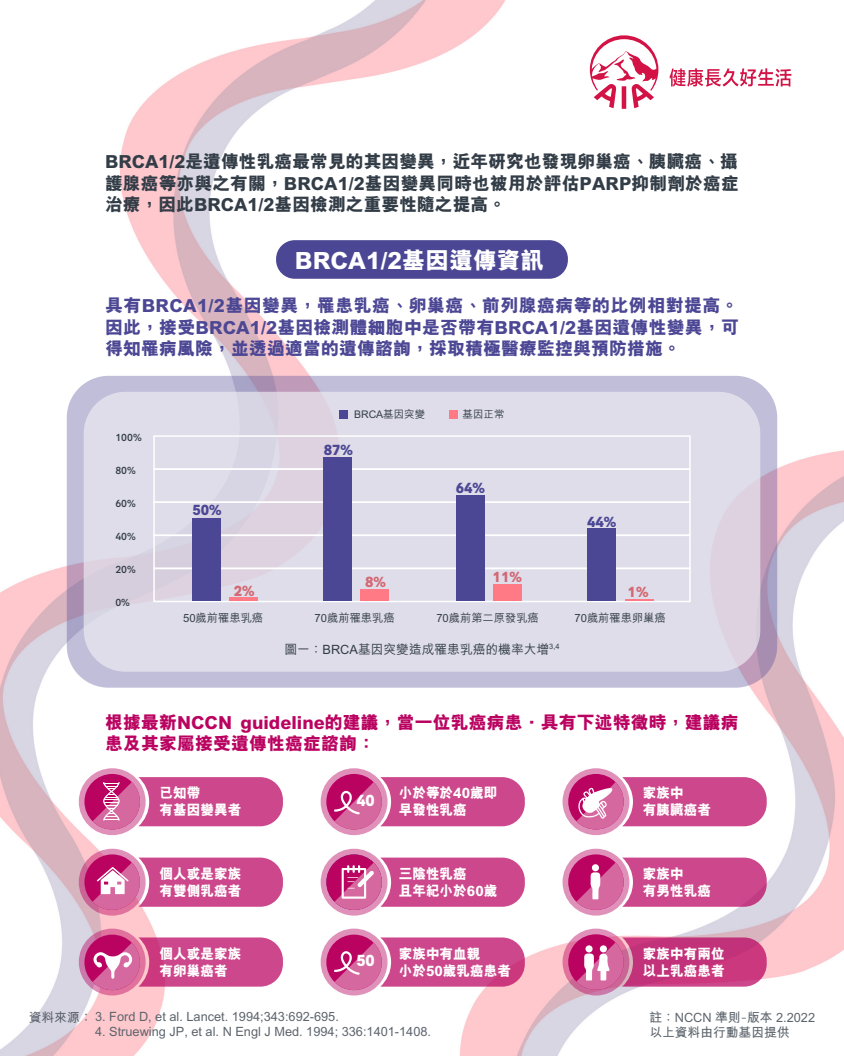
<style>
.page{position:relative;width:844px;height:1056px;background:#fff}
.page>*{position:absolute;margin:0;border:0;box-sizing:border-box;transform-origin:0 0}
.t1{font:800 23.7px "M Hei HK";color:#fff}
.t2{font:800 18px/21.6px "M Hei HK";color:#4c4794;text-align:justify}
.t3{font:800 18px/21.6px "M Hei HK";letter-spacing:.005em;color:#333d47;text-align:justify}
.t4{font:800 18px/21.6px "M Hei HK";color:#ba0361}
.t5{font:800 16.42px "AIA Everest";color:#fff}
.t6{font:800 15px "AIA Everest";color:#4c4794}
.t7{font:800 15px "AIA Everest";color:#d26974}
.t8{font:800 14.25px/17.1px "M Hei HK";color:#fff;scale:.96 1}
.t9{font:700 12.75px/15.3px "M Hei HK";color:#5c646c}
.t10{font:500 12.75px "M Hei HK";color:#333d47}
.t11{font:500 11.25px "M Hei HK";color:#333d47}
.t12{font:500 10.5px "AIA Everest";color:#333d47}
.t13{font:500 10.5px "M Hei HK";color:#333d47}
</style>
<div class="page">
<img style="left:0;top:0;width:844px;height:1055px">
<svg style="left:67px;top:376px;width:710px;height:311px;background:#beb7d3"></svg>
<div style="left:84px;top:392px;width:676px;height:279px;background:#dedde9;border-radius:42px"></div>
<div style="left:339px;top:409px;width:9px;height:9px;background:#4c4794"></div>
<div style="left:449px;top:409px;width:9px;height:9px;background:#ff7a85"></div>
<div style="left:153px;top:567px;width:537px;height:35px;border:2px solid #fff"></div>
<div style="left:153px;top:534px;width:537px;height:35px;border:2px solid #fff"></div>
<div style="left:153px;top:501px;width:537px;height:35px;border:2px solid #fff"></div>
<div style="left:153px;top:468px;width:537px;height:35px;border:2px solid #fff"></div>
<div style="left:153px;top:435px;width:537px;height:35px;border:2px solid #fff"></div>
<div style="left:192px;top:518px;width:28px;height:82px;background:#4c4794"></div>
<hr style="left:229px;top:597px;width:29px;height:3px;background:#ff7a85">
<div style="left:323px;top:457px;width:29px;height:143px;background:#4c4794"></div>
<div style="left:361px;top:589px;width:28px;height:11px;background:#ff7a85"></div>
<div style="left:456px;top:495px;width:28px;height:105px;background:#4c4794"></div>
<div style="left:493px;top:584px;width:29px;height:16px;background:#ff7a85"></div>
<div style="left:587px;top:528px;width:29px;height:72px;background:#4c4794"></div>
<hr style="left:625px;top:598px;width:28px;height:2px;background:#ff7a85">
<svg style="left:590px;top:35px;width:201px;height:74px"></svg>
<div style="left:276px;top:240px;width:292px;height:39px;background:#4c4794;border-radius:19px"></div>
<svg style="left:321px;top:768px;width:66px;height:67px"></svg>
<svg style="left:326px;top:773px;width:56px;height:56px"></svg>
<svg style="left:334px;top:777px;width:191px;height:55px;background:#d3619c"></svg>
<svg style="left:321px;top:928px;width:66px;height:67px"></svg>
<div style="left:326px;top:934px;width:56px;height:55px;background:#ba0361;border-radius:50%"></div>
<svg style="left:334px;top:937px;width:191px;height:55px"></svg>
<svg style="left:79px;top:928px;width:67px;height:67px"></svg>
<div style="left:84px;top:934px;width:56px;height:55px;background:#ba0361;border-radius:50%"></div>
<svg style="left:93px;top:937px;width:190px;height:55px;background:#d4609a"></svg>
<svg style="left:562px;top:848px;width:67px;height:67px"></svg>
<div style="left:568px;top:854px;width:56px;height:55px;background:#ba0361;border-radius:50%"></div>
<svg style="left:576px;top:857px;width:190px;height:55px"></svg>
<div style="left:592px;top:864px;width:7px;height:7px;background:#fff;border-radius:50%"></div>
<svg style="left:562px;top:928px;width:67px;height:67px"></svg>
<div style="left:568px;top:934px;width:56px;height:55px;background:#ba0361;border-radius:50%"></div>
<svg style="left:576px;top:937px;width:190px;height:55px;background:#ce5691"></svg>
<div style="left:585px;top:945px;width:8px;height:7px;background:#fff;border-radius:50%"></div>
<svg style="left:562px;top:768px;width:67px;height:67px"></svg>
<svg style="left:568px;top:773px;width:56px;height:56px"></svg>
<svg style="left:576px;top:777px;width:190px;height:55px;background:#d5679f"></svg>
<svg style="left:79px;top:768px;width:67px;height:67px"></svg>
<svg style="left:84px;top:773px;width:56px;height:56px"></svg>
<svg style="left:93px;top:777px;width:190px;height:55px;background:#d3639c"></svg>
<svg style="left:321px;top:848px;width:66px;height:67px"></svg>
<div style="left:326px;top:854px;width:56px;height:55px;background:#ba0361;border-radius:50%"></div>
<svg style="left:334px;top:857px;width:191px;height:55px"></svg>
<svg style="left:79px;top:848px;width:67px;height:67px"></svg>
<div style="left:84px;top:854px;width:56px;height:55px;background:#ba0361;border-radius:50%"></div>
<svg style="left:93px;top:857px;width:190px;height:55px"></svg>
<h2 class="t3" style="left:105px;top:151px;width:635px">BRCA1/2是遺傳性乳癌最常見的其因變異，近年研究也發現卵巢癌、胰臟癌、攝護腺癌等亦與之有關，BRCA1/2基因變異同時也被用於評估PARP抑制劑於癌症治療，因此BRCA1/2基因檢測之重要性隨之提高。</h2>
<h1 class="t1" style="left:295px;top:244px;width:251px">BRCA1/2基因遺傳資訊</h1>
<h2 class="t2" style="left:105px;top:295px;width:635px">具有BRCA1/2基因變異，罹患乳癌、卵巢癌、前列腺癌病等的比例相對提高。因此，接受BRCA1/2基因檢測體細胞中是否帶有BRCA1/2基因遺傳性變異，可得知罹病風險，並透過適當的遺傳諮詢，採取積極醫療監控與預防措施。</h2>
<p class="t12" style="left:115px;top:431px;width:28px">100%</p>
<p class="t12" style="left:115px;top:464px;width:22px">80%</p>
<p class="t12" style="left:115px;top:497px;width:22px">60%</p>
<p class="t12" style="left:115px;top:530px;width:22px">40%</p>
<p class="t12" style="left:115px;top:563px;width:22px">20%</p>
<p class="t12" style="left:115px;top:596px;width:16px">0%</p>
<p class="t13" style="left:354px;top:406px;width:73px">BRCA基因突變</p>
<p class="t13" style="left:462px;top:406px;width:43px">基因正常</p>
<p class="t6" style="left:192px;top:501px;width:31px">50%</p>
<p class="t7" style="left:234px;top:581px;width:22px">2%</p>
<p class="t6" style="left:324px;top:440px;width:31px">87%</p>
<p class="t7" style="left:365px;top:573px;width:22px">8%</p>
<p class="t6" style="left:456px;top:478px;width:31px">64%</p>
<p class="t7" style="left:492px;top:568px;width:31px">11%</p>
<p class="t6" style="left:587px;top:512px;width:31px">44%</p>
<p class="t7" style="left:627px;top:583px;width:22px">1%</p>
<p class="t11" style="left:183px;top:609px;width:82px">50歲前罹患乳癌</p>
<p class="t11" style="left:315px;top:609px;width:82px">70歲前罹患乳癌</p>
<p class="t11" style="left:436px;top:609px;width:104px">70歲前第二原發乳癌</p>
<p class="t11" style="left:574px;top:609px;width:93px">70歲前罹患卵巢癌</p>
<p class="t10" style="left:284px;top:640px;width:277px">圖一：BRCA基因突變造成罹患乳癌的機率大增<sup>3,4</sup></p>
<h2 class="t4" style="left:105px;top:711px;width:635px">根據最新NCCN guideline的建議，當一位乳癌病患．具有下述特徵時，建議病患及其家屬接受遺傳性癌症諮詢：</h2>
<p class="t8" style="left:159px;top:784px;width:87px">已知帶<br>有基因變異者</p>
<p class="t5" style="left:356px;top:790px;width:20px">40</p>
<p class="t8" style="left:399px;top:784px;width:104px">小於等於40歲即早發性乳癌</p>
<p class="t8" style="left:643px;top:784px;width:73px">家族中<br>有胰臟癌者</p>
<p class="t8" style="left:159px;top:865px;width:87px">個人或是家族有雙側乳癌者</p>
<p class="t8" style="left:399px;top:865px;width:104px">三陰性乳癌<br>且年紀小於60歲</p>
<p class="t8" style="left:643px;top:865px;width:73px">家族中<br>有男性乳癌</p>
<p class="t8" style="left:159px;top:945px;width:87px">個人或是家族有卵巢癌者</p>
<p class="t5" style="left:356px;top:950px;width:20px">50</p>
<p class="t8" style="left:399px;top:945px;width:119px">家族中有血親<br>小於50歲乳癌患者</p>
<p class="t8" style="left:643px;top:945px;width:87px">家族中有兩位以上乳癌患者</p>
<p class="t9" style="left:29px;top:1007px;width:312px">資料來源： 3. Ford D, et al. Lancet. 1994;343:692-695.</p>
<p class="t9" style="left:95px;top:1022px;width:337px">4. Struewing JP, et al. N Engl J Med. 1994; 336:1401-1408.</p>
<p class="t9" style="left:649px;top:1008px;width:167px">註：NCCN 準則-版本 2.2022以上資料由行動基因提供</p>
</div>
